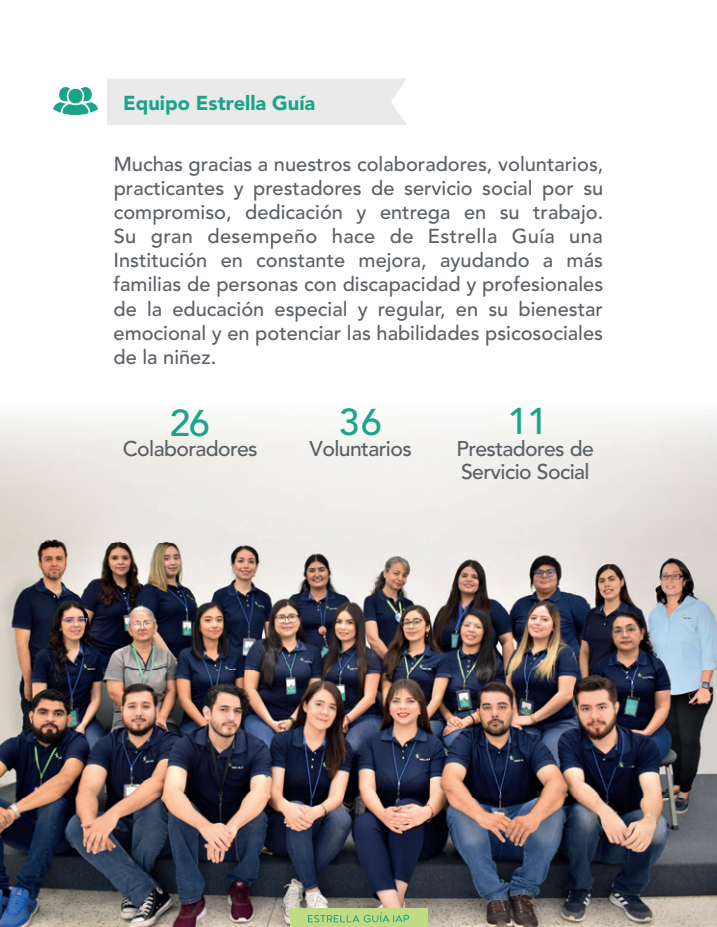
<style>
.page{position:relative;width:717px;height:927px;background:#fff}
.page>*{position:absolute;margin:0;border:0;box-sizing:border-box;transform-origin:0 0}
.t1{font:500 36.8px "Avenir LT Std";color:#1ca488}
.t2{font:500 21.2px/23.6px "Avenir LT Std";letter-spacing:-.03em;color:#5b6066}
.t3{font:500 20px/24px "Avenir LT Std";color:#5b6066;text-align:justify}
.t4{font:900 20px "Avenir LT Std";color:#1ca488}
</style>
<div class="page">
<div style="left:107px;top:78px;width:300px;height:47px;background:#e9eae9"></div>
<img style="left:0;top:414px;width:716px;height:513px">
<div style="left:290px;top:908px;width:137px;height:19px;background:#c1db85"></div>
<svg style="left:308px;top:912px;width:101px;height:10px"></svg>
<svg style="left:53px;top:87px;width:45px;height:28px"></svg>
<p class="t4" style="left:123px;top:91px;width:193px">Equipo Estrella Guía</p>
<p class="t3" style="left:113px;top:152px;width:491px">Muchas gracias a nuestros colaboradores, voluntarios, practicantes y prestadores de servicio social por su compromiso, dedicación y entrega en su trabajo.<br>Su gran desempeño hace de Estrella Guía una Institución en constante mejora, ayudando a más familias de personas con discapacidad y profesionales de la educación especial y regular, en su bienestar emocional y en potenciar las habilidades psicosociales de la niñez.</p>
<h1 class="t1" style="left:170px;top:402px;width:42px">26</h1>
<p class="t2" style="left:123px;top:437px;width:136px">Colaboradores</p>
<h1 class="t1" style="left:339px;top:401px;width:44px">36</h1>
<p class="t2" style="left:309px;top:438px;width:104px">Voluntarios</p>
<h1 class="t1" style="left:507px;top:399px;width:42px">11</h1>
<p class="t2" style="left:456px;top:437px;width:139px">Prestadores de<br>Servicio Social</p>
</div>
